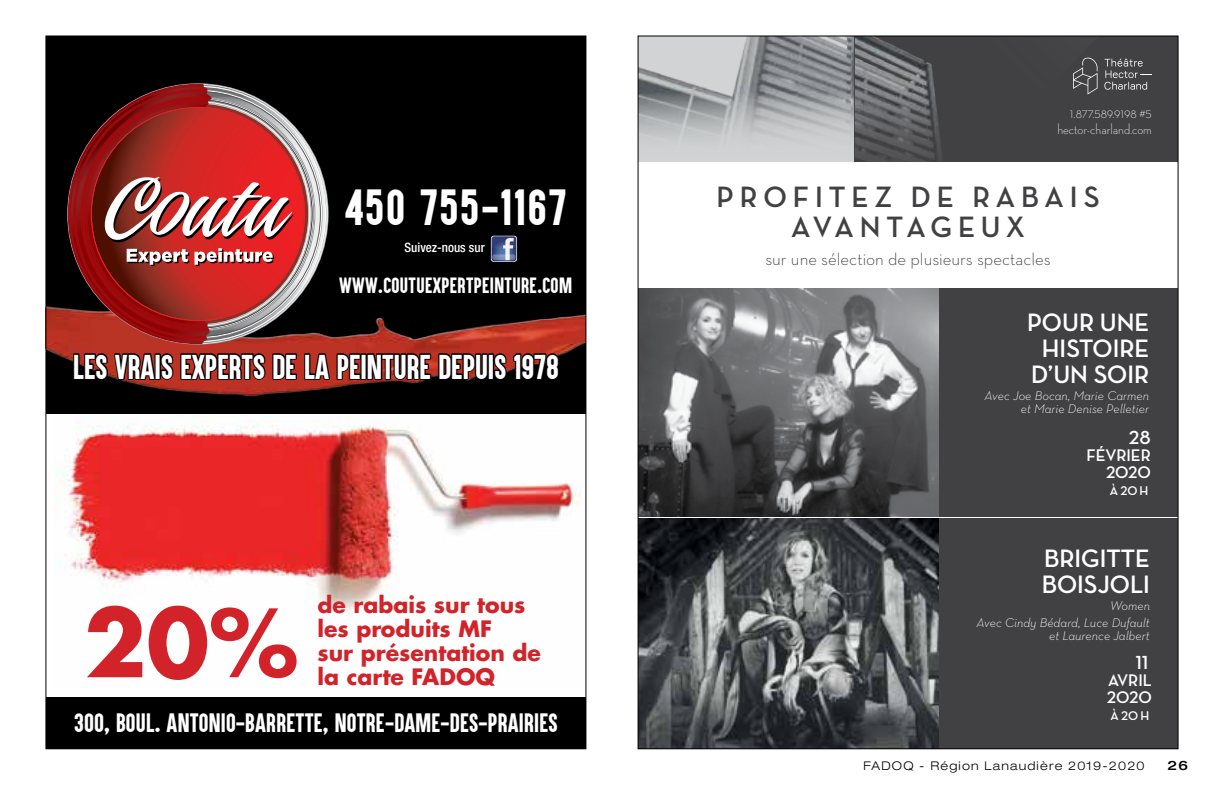
<style>
.page{position:relative;width:1224px;height:792px;background:#fff}
.page>*{position:absolute;margin:0;border:0;box-sizing:border-box;transform-origin:0 0}
.t1{font:700 91.4px "Futura Std";color:#d2232a}
.t2{font:42px "Aku&Kamu";letter-spacing:.05em;color:#fff}
.t3{font:700 30px/30px "Neutra Disp";letter-spacing:.2em;color:#414042;text-align:center}
.t4{font:28.4px "Aku&Kamu";color:#fff}
.t5{font:700 25.6px/25.6px "Neutra Disp";color:#fff}
.t6{font:700 22px/24px "Futura Std";color:#d2232a}
.t7{font:22px "Aku&Kamu";letter-spacing:.01em;color:#fff}
.t8{font:19.2px "Neutra Disp Bold Alt";color:#fff}
.t9{font:18.2px "Aku&Kamu";letter-spacing:.02em;color:#fff}
.t10{font:300 17.2px "Neutra Text";color:#414042}
.t11{font:17.2px/17.2px "Neutra Disp Bold Alt";color:#fff}
.t12{font:300 15px/16px "Neutra Disp";color:#f1f1f2;text-align:right}
.t13{font:500 condensed 13px "Helvetica Neue LT Std";color:#fff}
.t14{font:500 expanded 13px "Helvetica Neue LT Std";color:#000}
.t15{font:italic 300 12.8px/17.2px "Neutra Text";color:#fff;text-align:right}
.t16{font:12.8px "Neutra Disp Bold Alt";color:#fff}
.t17{font:300 expanded 12px "Helvetica Neue LT Std";letter-spacing:.1em;color:#000}
</style>
<div class="page">
<div style="left:855px;top:36px;width:323px;height:126px;background:#414042"></div>
<img style="left:640px;top:289px;width:299px;height:228px">
<div style="left:939px;top:289px;width:239px;height:230px;background:#414042"></div>
<img style="left:640px;top:518px;width:299px;height:229px">
<div style="left:939px;top:518px;width:239px;height:231px;background:#414042"></div>
<hr style="left:638px;top:517px;width:540px;height:1px;background:#fff">
<svg style="left:640px;top:38px;width:512px;height:124px"></svg>
<img style="left:57px;top:416px;width:525px;height:195px">
<div style="left:46px;top:36px;width:540px;height:378px;background:#000"></div>
<div style="left:46px;top:698px;width:540px;height:51px;background:#000"></div>
<img style="left:48px;top:306px;width:536px;height:90px">
<svg style="left:68px;top:84px;width:493px;height:308px"></svg>
<svg style="left:492px;top:254px;width:23px;height:6px"></svg>
<h2 class="t2" style="left:345px;top:179px;width:223px">450 755-1167</h2>
<p class="t13" style="left:405px;top:240px;width:82px">Suivez-nous sur</p>
<h3 class="t9" style="left:339px;top:273px;width:234px">WWW.COUTUEXPERTPEINTURE.COM</h3>
<h3 class="t4" style="left:73px;top:348px;width:487px">LES VRAIS EXPERTS DE LA PEINTURE DEPUIS 1978</h3>
<h1 class="t1" style="left:84px;top:582px;width:216px">20%</h1>
<h3 class="t6" style="left:318px;top:592px;width:225px">de rabais sur tous les produits MF<br>sur présentation de la carte FADOQ</h3>
<h3 class="t7" style="left:74px;top:709px;width:485px">300, BOUL. ANTONIO-BARRETTE, NOTRE-DAME-DES-PRAIRIES</h3>
<p class="t12" style="left:1057px;top:105px;width:96px">1.877.589.9198 #5 hector-charland.com</p>
<h3 class="t3" style="left:717px;top:182px;width:385px">PROFITEZ DE RABAIS<br>AVANTAGEUX</h3>
<h3 class="t10" style="left:765px;top:249px;width:287px">sur une sélection de plusieurs spectacles</h3>
<h3 class="t5" style="left:1027px;top:311px;width:123px;text-align:center">POUR UNE<br>HISTOIRE<br>D’UN SOIR</h3>
<p class="t15" style="left:985px;top:389px;width:166px;line-height:12.8px">Avec Joe Bocan, Marie Carmen et Marie Denise Pelletier</p>
<h3 class="t8" style="left:1129px;top:426px;width:23px">28</h3>
<h3 class="t11" style="left:1087px;top:447px;width:66px;text-align:right">FÉVRIER<br>2020</h3>
<p class="t16" style="left:1110px;top:484px;width:40px">À 20 H</p>
<h3 class="t5" style="left:1042px;top:546px;width:110px">BRIGITTE<br>BOISJOLI</h3>
<p class="t15" style="left:977px;top:597px;width:175px">Women<br>Avec Cindy Bédard, Luce Dufault</p>
<p class="t15" style="left:1049px;top:627px;width:102px">et Laurence Jalbert</p>
<h3 class="t8" style="left:1136px;top:652px;width:14px">11</h3>
<h3 class="t11" style="left:1107px;top:672px;width:46px">AVRIL<br>2020</h3>
<p class="t16" style="left:1111px;top:709px;width:40px">À 20 H</p>
<p class="t17" style="left:863px;top:758px;width:283px">FADOQ - Région Lanaudière 2019-2020</p>
<p class="t14" style="left:1167px;top:757px;width:22px">26</p>
</div>
